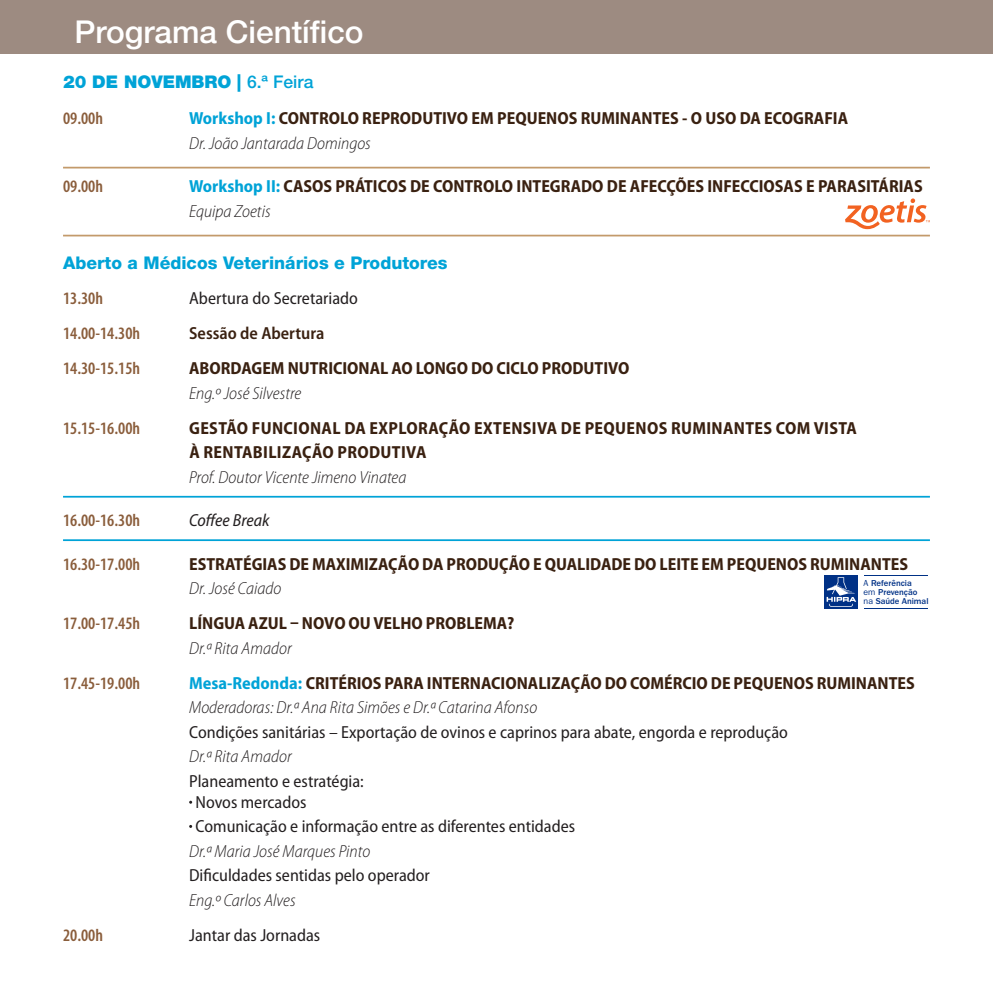
<style>
.page{position:relative;width:993px;height:993px;background:#fff}
.page>*{position:absolute;margin:0;border:0;box-sizing:border-box;transform-origin:0 0}
.t1{font:500 31.5px "Helvetica Neue";color:#fff}
.t2{font:700 semi-condensed 17.5px/24.5px "Myriad Pro";color:#3a2111}
.t3{font:semi-condensed 17.5px "Myriad Pro";color:#231f20}
.t4{font:italic 300 semi-condensed 17.5px "Myriad Pro";color:#231f20}
.t5{font:600 condensed 17.5px "Myriad Pro";color:#8a5d3b}
.t6{font:700 semi-condensed 17.5px/24.5px "Myriad Pro";letter-spacing:.02em;color:#3a2111}
.t7{font:800 17.5px "Helvetica Neue";color:#00a3d7}
.t8{font:900 17.5px "Helvetica Neue";color:#00a3d7}
.t9{font:600 semi-condensed 17.5px "Myriad Pro";color:#3a2111}
.t10{font:italic semi-condensed 17.5px "Myriad Pro";color:#231f20}
.t11{font:500 8.75px/9.3px "Franklin Gothic LT";color:#003186}
.s1{font-weight:500}
.s2{color:#00a3d7}
.s3{font-weight:300;font-style:italic;color:#231f20}
.s4{font-weight:400}
</style>
<div class="page">
<div style="left:0;top:0;width:992px;height:54px;background:#9d8b81"></div>
<hr style="left:63px;top:167px;width:866px;height:1px;background:#c39a6b">
<hr style="left:63px;top:235px;width:866px;height:1px;background:#c39a6b">
<hr style="left:63px;top:495px;width:866px;height:2px;background:#00a3d7">
<hr style="left:63px;top:539px;width:866px;height:2px;background:#00a3d7">
<svg style="left:845px;top:198px;width:84px;height:31px"></svg>
<svg style="left:824px;top:575px;width:33px;height:33px"></svg>
<svg style="left:826px;top:577px;width:29px;height:29px"></svg>
<hr style="left:863px;top:575px;width:63px;height:1px;background:#003186">
<hr style="left:863px;top:608px;width:63px;height:1px;background:#003186">
<p class="t1" style="left:74px;top:13px;width:290px">Programa Científico</p>
<p class="t8" style="left:63px;top:71px;width:252px">20 DE NOVEMBRO | <span class="s1">6.ª Feira</span></p>
<p class="t5" style="left:63px;top:108px;width:41px">09.00h</p>
<p class="t2" style="left:189px;top:106px;width:660px"><span class="s2">Workshop I:</span> CONTROLO REPRODUTIVO EM PEQUENOS RUMINANTES - O USO DA ECOGRAFIA<br><span class="s3">Dr. João Jantarada Domingos</span></p>
<p class="t5" style="left:63px;top:176px;width:41px">09.00h</p>
<p class="t2" style="left:189px;top:174px;width:734px"><span class="s2">Workshop II:</span> CASOS PRÁTICOS DE CONTROLO INTEGRADO DE AFECÇÕES INFECCIOSAS E PARASITÁRIAS</p>
<p class="t4" style="left:189px;top:202px;width:83px">Equipa Zoetis</p>
<p class="t7" style="left:63px;top:252px;width:386px">Aberto a Médicos Veterinários e Produtores</p>
<p class="t5" style="left:63px;top:287px;width:41px">13.30h</p>
<p class="t3" style="left:189px;top:289px;width:170px">Abertura do Secretariado</p>
<p class="t5" style="left:63px;top:322px;width:78px">14.00-14.30h</p>
<p class="t9" style="left:189px;top:323px;width:137px">Sessão de Abertura</p>
<p class="t5" style="left:63px;top:357px;width:78px">14.30-15.15h</p>
<p class="t2" style="left:189px;top:356px;width:441px">ABORDAGEM NUTRICIONAL AO LONGO DO CICLO PRODUTIVO<br><span class="s3">Eng.º José Silvestre</span></p>
<p class="t5" style="left:63px;top:417px;width:78px">15.15-16.00h</p>
<p class="t6" style="left:189px;top:415px;width:669px">GESTÃO FUNCIONAL DA EXPLORAÇÃO EXTENSIVA DE PEQUENOS RUMINANTES COM VISTA<br>À RENTABILIZAÇÃO PRODUTIVA</p>
<p class="t4" style="left:189px;top:467px;width:219px">Prof. Doutor Vicente Jimeno Vinatea</p>
<p class="t5" style="left:63px;top:509px;width:78px">16.00-16.30h</p>
<p class="t10" style="left:189px;top:511px;width:82px">Coffee Break</p>
<p class="t5" style="left:63px;top:553px;width:78px">16.30-17.00h</p>
<p class="t2" style="left:189px;top:551px;width:720px">ESTRATÉGIAS DE MAXIMIZAÇÃO DA PRODUÇÃO E QUALIDADE DO LEITE EM PEQUENOS RUMINANTES</p>
<p class="t4" style="left:189px;top:579px;width:94px">Dr. José Caiado</p>
<p class="t5" style="left:63px;top:612px;width:78px">17.00-17.45h</p>
<p class="t2" style="left:189px;top:611px;width:327px">LÍNGUA AZUL – NOVO OU VELHO PROBLEMA?</p>
<p class="t4" style="left:189px;top:638px;width:104px">Dr.ª Rita Amador</p>
<p class="t5" style="left:63px;top:672px;width:78px">17.45-19.00h</p>
<p class="t2" style="left:189px;top:670px;width:727px"><span class="s2">Mesa-Redonda:</span> CRITÉRIOS PARA INTERNACIONALIZAÇÃO DO COMÉRCIO DE PEQUENOS RUMINANTES</p>
<p class="t4" style="left:189px;top:698px;width:349px">Moderadoras: Dr.ª Ana Rita Simões e Dr.ª Catarina Afonso</p>
<p class="t3" style="left:189px;top:722px;width:600px">Condições sanitárias – Exportação de ovinos e caprinos para abate, engorda e reprodução</p>
<p class="t4" style="left:189px;top:747px;width:104px">Dr.ª Rita Amador</p>
<p class="t3" style="left:189px;top:771px;width:176px">Planeamento e estratégia:</p>
<p class="t3" style="left:195px;top:792px;width:112px">Novos mercados</p>
<p class="t3" style="left:195px;top:816px;width:381px">Comunicação e informação entre as diferentes entidades</p>
<p class="t4" style="left:189px;top:841px;width:183px">Dr.ª Maria José Marques Pinto</p>
<p class="t3" style="left:189px;top:865px;width:242px">Dificuldades sentidas pelo operador</p>
<p class="t4" style="left:189px;top:890px;width:108px">Eng.º Carlos Alves</p>
<p class="t5" style="left:63px;top:924px;width:41px">20.00h</p>
<p class="t3" style="left:189px;top:925px;width:133px">Jantar das Jornadas</p>
<p class="t11" style="left:863px;top:578px;width:66px"><span class="s4">A</span> Referência<br><span class="s4">em</span> Prevenção <span class="s4">na</span> Saúde Animal</p>
</div>
